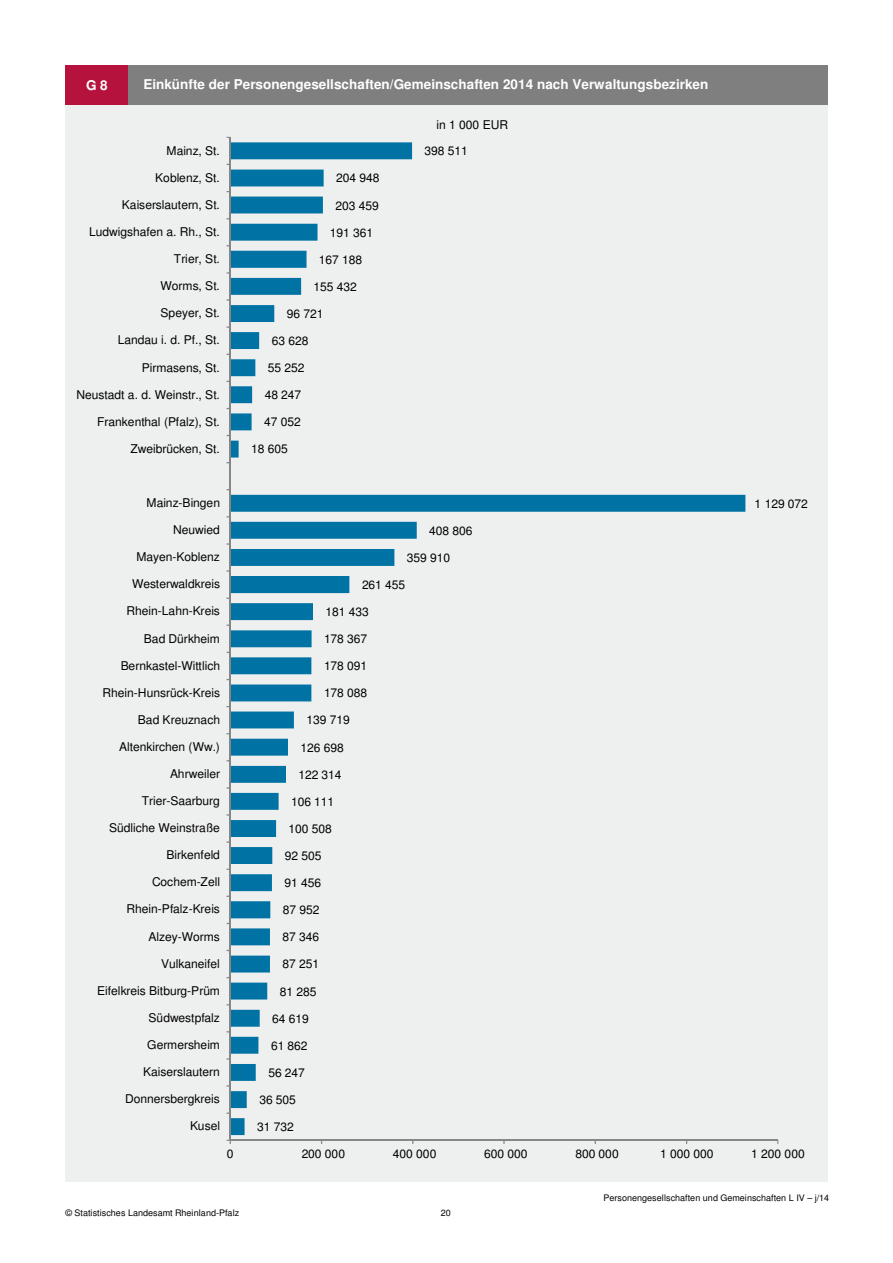
<style>
.page{position:relative;width:893px;height:1263px;background:#fff}
.page>*{position:absolute;margin:0;border:0;box-sizing:border-box;transform-origin:0 0}
.t1{font:700 13.5px "Helvetica";letter-spacing:.005em;color:#fff}
.t2{font:12px "Helvetica";letter-spacing:-.005em;color:#000}
.t3{font:9px "Helvetica";letter-spacing:.005em;color:#000}
</style>
<div class="page">
<div style="left:65px;top:65px;width:63px;height:41px;background:#b5123e"></div>
<div style="left:128px;top:65px;width:699px;height:41px;background:#7f7f7f"></div>
<div style="left:65px;top:106px;width:762px;height:1076px;background:#eeefef"></div>
<svg style="left:231px;top:142px;width:514px;height:993px"></svg>
<hr style="left:230px;top:1140px;width:547px;height:1px;background:#868686">
<hr style="left:229px;top:137px;width:2px;height:1003px;background:#868686">
<p class="t1" style="left:86px;top:80px;width:23px">G 8</p>
<p class="t1" style="left:143px;top:79px;width:566px">Einkünfte der Personengesellschaften/Gemeinschaften 2014 nach Verwaltungsbezirken</p>
<p class="t2" style="left:436px;top:118px;width:73px">in 1 000 EUR</p>
<p class="t2" style="left:166px;top:144px;width:55px">Mainz, St.</p>
<p class="t2" style="left:424px;top:144px;width:45px">398 511</p>
<p class="t2" style="left:155px;top:171px;width:66px">Koblenz, St.</p>
<p class="t2" style="left:336px;top:171px;width:45px">204 948</p>
<p class="t2" style="left:122px;top:198px;width:100px">Kaiserslautern, St.</p>
<p class="t2" style="left:335px;top:199px;width:45px">203 459</p>
<p class="t2" style="left:89px;top:225px;width:132px">Ludwigshafen a. Rh., St.</p>
<p class="t2" style="left:330px;top:226px;width:45px">191 361</p>
<p class="t2" style="left:174px;top:252px;width:48px">Trier, St.</p>
<p class="t2" style="left:319px;top:253px;width:45px">167 188</p>
<p class="t2" style="left:161px;top:279px;width:61px">Worms, St.</p>
<p class="t2" style="left:313px;top:280px;width:45px">155 432</p>
<p class="t2" style="left:161px;top:306px;width:61px">Speyer, St.</p>
<p class="t2" style="left:287px;top:307px;width:38px">96 721</p>
<p class="t2" style="left:118px;top:333px;width:104px">Landau i. d. Pf., St.</p>
<p class="t2" style="left:272px;top:334px;width:38px">63 628</p>
<p class="t2" style="left:142px;top:361px;width:80px">Pirmasens, St.</p>
<p class="t2" style="left:268px;top:361px;width:38px">55 252</p>
<p class="t2" style="left:76px;top:388px;width:145px">Neustadt a. d. Weinstr., St.</p>
<p class="t2" style="left:265px;top:388px;width:38px">48 247</p>
<p class="t2" style="left:97px;top:415px;width:124px">Frankenthal (Pfalz), St.</p>
<p class="t2" style="left:264px;top:415px;width:38px">47 052</p>
<p class="t2" style="left:130px;top:442px;width:91px">Zweibrücken, St.</p>
<p class="t2" style="left:251px;top:442px;width:38px">18 605</p>
<p class="t2" style="left:147px;top:496px;width:75px">Mainz-Bingen</p>
<p class="t2" style="left:754px;top:497px;width:55px">1 129 072</p>
<p class="t2" style="left:173px;top:523px;width:48px">Neuwied</p>
<p class="t2" style="left:429px;top:524px;width:45px">408 806</p>
<p class="t2" style="left:136px;top:550px;width:85px">Mayen-Koblenz</p>
<p class="t2" style="left:407px;top:551px;width:45px">359 910</p>
<p class="t2" style="left:132px;top:577px;width:90px">Westerwaldkreis</p>
<p class="t2" style="left:362px;top:578px;width:45px">261 455</p>
<p class="t2" style="left:127px;top:604px;width:95px">Rhein-Lahn-Kreis</p>
<p class="t2" style="left:325px;top:605px;width:45px">181 433</p>
<p class="t2" style="left:144px;top:632px;width:78px">Bad Dürkheim</p>
<p class="t2" style="left:324px;top:632px;width:45px">178 367</p>
<p class="t2" style="left:121px;top:659px;width:101px">Bernkastel-Wittlich</p>
<p class="t2" style="left:324px;top:659px;width:45px">178 091</p>
<p class="t2" style="left:103px;top:686px;width:119px">Rhein-Hunsrück-Kreis</p>
<p class="t2" style="left:324px;top:687px;width:45px">178 088</p>
<p class="t2" style="left:138px;top:713px;width:84px">Bad Kreuznach</p>
<p class="t2" style="left:306px;top:714px;width:45px">139 719</p>
<p class="t2" style="left:119px;top:740px;width:102px">Altenkirchen (Ww.)</p>
<p class="t2" style="left:300px;top:741px;width:45px">126 698</p>
<p class="t2" style="left:170px;top:767px;width:52px">Ahrweiler</p>
<p class="t2" style="left:298px;top:768px;width:45px">122 314</p>
<p class="t2" style="left:142px;top:794px;width:79px">Trier-Saarburg</p>
<p class="t2" style="left:291px;top:795px;width:45px">106 111</p>
<p class="t2" style="left:109px;top:821px;width:112px">Südliche Weinstraße</p>
<p class="t2" style="left:288px;top:822px;width:45px">100 508</p>
<p class="t2" style="left:166px;top:848px;width:55px">Birkenfeld</p>
<p class="t2" style="left:285px;top:849px;width:38px">92 505</p>
<p class="t2" style="left:152px;top:876px;width:70px">Cochem-Zell</p>
<p class="t2" style="left:284px;top:876px;width:38px">91 456</p>
<p class="t2" style="left:127px;top:903px;width:95px">Rhein-Pfalz-Kreis</p>
<p class="t2" style="left:283px;top:903px;width:38px">87 952</p>
<p class="t2" style="left:148px;top:930px;width:73px">Alzey-Worms</p>
<p class="t2" style="left:282px;top:930px;width:38px">87 346</p>
<p class="t2" style="left:161px;top:957px;width:60px">Vulkaneifel</p>
<p class="t2" style="left:282px;top:957px;width:38px">87 251</p>
<p class="t2" style="left:97px;top:984px;width:124px">Eifelkreis Bitburg-Prüm</p>
<p class="t2" style="left:280px;top:985px;width:38px">81 285</p>
<p class="t2" style="left:148px;top:1011px;width:73px">Südwestpfalz</p>
<p class="t2" style="left:272px;top:1012px;width:38px">64 619</p>
<p class="t2" style="left:147px;top:1038px;width:74px">Germersheim</p>
<p class="t2" style="left:271px;top:1039px;width:38px">61 862</p>
<p class="t2" style="left:143px;top:1065px;width:78px">Kaiserslautern</p>
<p class="t2" style="left:268px;top:1066px;width:38px">56 247</p>
<p class="t2" style="left:125px;top:1092px;width:96px">Donnersbergkreis</p>
<p class="t2" style="left:259px;top:1093px;width:38px">36 505</p>
<p class="t2" style="left:190px;top:1119px;width:32px">Kusel</p>
<p class="t2" style="left:257px;top:1120px;width:38px">31 732</p>
<p class="t2" style="left:227px;top:1147px;width:8px">0</p>
<p class="t2" style="left:301px;top:1147px;width:45px">200 000</p>
<p class="t2" style="left:393px;top:1147px;width:45px">400 000</p>
<p class="t2" style="left:484px;top:1147px;width:45px">600 000</p>
<p class="t2" style="left:575px;top:1147px;width:45px">800 000</p>
<p class="t2" style="left:660px;top:1147px;width:55px">1 000 000</p>
<p class="t2" style="left:751px;top:1147px;width:55px">1 200 000</p>
<p class="t3" style="left:65px;top:1207px;width:175px">© Statistisches Landesamt Rheinland-Pfalz</p>
<p class="t3" style="left:441px;top:1207px;width:12px">20</p>
<p class="t3" style="left:603px;top:1193px;width:227px">Personengesellschaften und Gemeinschaften L IV – j/14</p>
</div>
